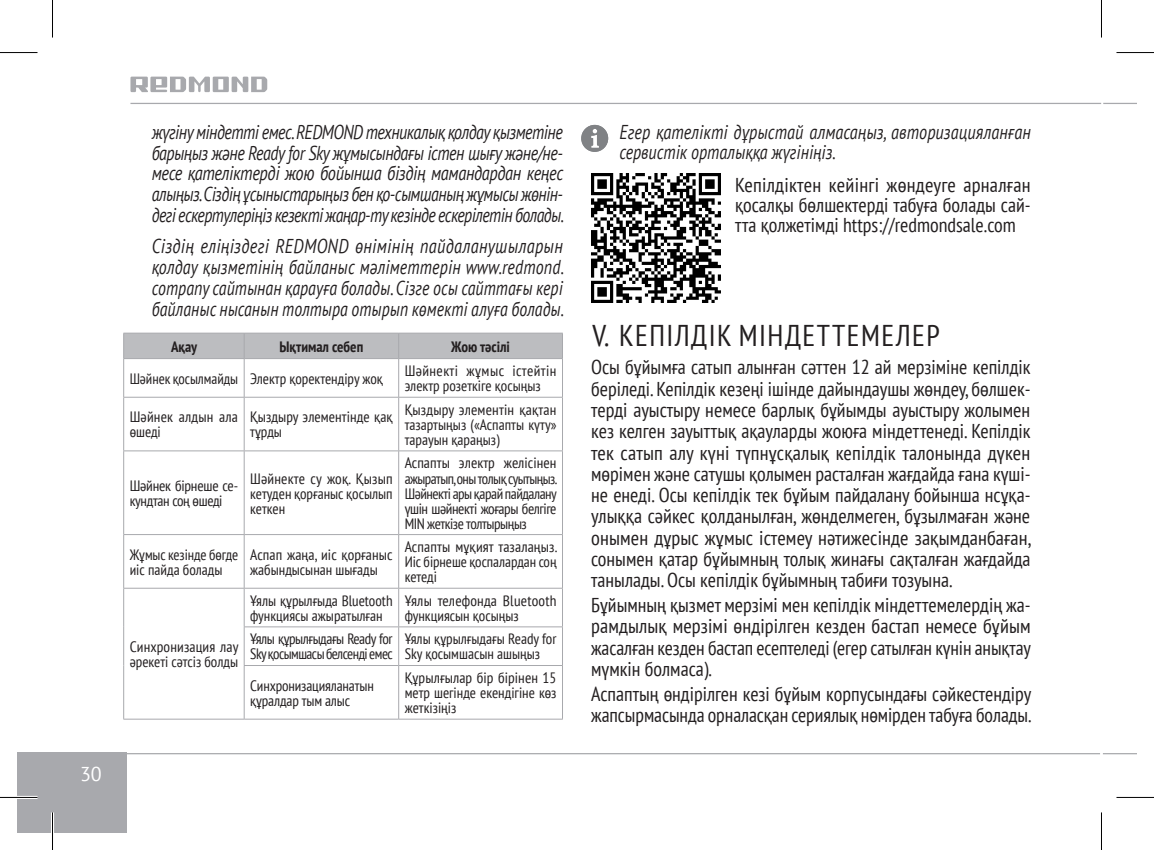
<style>
.page{position:relative;width:1154px;height:850px;background:#fff}
.page>*{position:absolute;margin:0;border:0;box-sizing:border-box;transform-origin:0 0}
.t1{font:condensed 30px "PT Sans";letter-spacing:.05em;color:#231f20}
.t2{font:condensed 20px/21.2px "PT Sans";color:#231f20;text-align:justify}
.Footnote_1{font:italic 20px/20.8px "PT Sans";letter-spacing:.005em;color:#231f20;text-align:justify;scale:.8 1}
.Footnote_1-2{font:italic 20px/20.8px "PT Sans";letter-spacing:.005em;color:#231f20;text-align:justify;scale:.82 1}
.Footnote_1-3{font:italic 20px/20px "PT Sans";letter-spacing:.005em;color:#231f20;scale:.81 1}
.t3{font:20px "PT Sans";color:#fff}
.Plain_Text{font:condensed 15px/15px "PT Sans";color:#231f20}
.Plain_Text-2{font:condensed 15px/15px "PT Sans";letter-spacing:-.035em;color:#231f20}
.Plain_Text-3{font:condensed 15px/15px "PT Sans";letter-spacing:-.02em;color:#231f20}
.Plain_Text_Header{font:700 condensed 15px "PT Sans";color:#231f20}
</style>
<div class="page">
<div style="left:17px;top:752px;width:110px;height:80px;background:#a8a9ad"></div>
<svg style="left:130px;top:77px;width:137px;height:15px"></svg>
<hr style="left:130px;top:103px;width:971px;height:1px;background:#a8a9ad">
<hr style="left:102px;top:752px;width:998px;height:2px;background:#a8a9ad">
<hr style="left:1103px;top:103px;width:34px;height:1px;background:#a8a9ad">
<hr style="left:1103px;top:752px;width:34px;height:2px;background:#a8a9ad">
<hr style="left:123px;top:359px;width:1px;height:38px;background:#a8a9ad">
<hr style="left:244px;top:359px;width:1px;height:38px;background:#a8a9ad">
<hr style="left:398px;top:359px;width:1px;height:38px;background:#a8a9ad">
<hr style="left:562px;top:359px;width:1px;height:38px;background:#a8a9ad">
<hr style="left:123px;top:396px;width:121px;height:1px;background:#a8a9ad">
<hr style="left:123px;top:397px;width:1px;height:53px;background:#a8a9ad">
<hr style="left:244px;top:396px;width:155px;height:1px;background:#a8a9ad">
<hr style="left:244px;top:397px;width:1px;height:53px;background:#a8a9ad">
<hr style="left:399px;top:396px;width:164px;height:1px;background:#a8a9ad">
<hr style="left:398px;top:397px;width:1px;height:53px;background:#a8a9ad">
<hr style="left:562px;top:397px;width:1px;height:53px;background:#a8a9ad">
<hr style="left:123px;top:332px;width:121px;height:1px;background:#a8a9ad">
<hr style="left:244px;top:332px;width:155px;height:1px;background:#a8a9ad">
<hr style="left:399px;top:332px;width:164px;height:1px;background:#a8a9ad">
<div style="left:123px;top:333px;width:440px;height:25px;background:#bcbdc0"></div>
<hr style="left:123px;top:358px;width:121px;height:1px;background:#a8a9ad">
<hr style="left:244px;top:358px;width:155px;height:1px;background:#a8a9ad">
<hr style="left:399px;top:358px;width:164px;height:1px;background:#a8a9ad">
<hr style="left:123px;top:450px;width:121px;height:1px;background:#a8a9ad">
<hr style="left:123px;top:451px;width:1px;height:83px;background:#a8a9ad">
<hr style="left:244px;top:450px;width:155px;height:1px;background:#a8a9ad">
<hr style="left:244px;top:451px;width:1px;height:83px;background:#a8a9ad">
<hr style="left:123px;top:534px;width:1px;height:53px;background:#a8a9ad">
<hr style="left:244px;top:534px;width:1px;height:53px;background:#a8a9ad">
<hr style="left:123px;top:588px;width:1px;height:38px;background:#a8a9ad">
<hr style="left:244px;top:588px;width:1px;height:38px;background:#a8a9ad">
<hr style="left:123px;top:626px;width:1px;height:39px;background:#a8a9ad">
<hr style="left:244px;top:627px;width:1px;height:37px;background:#a8a9ad">
<hr style="left:123px;top:665px;width:1px;height:53px;background:#a8a9ad">
<hr style="left:244px;top:665px;width:1px;height:53px;background:#a8a9ad">
<hr style="left:399px;top:450px;width:164px;height:1px;background:#a8a9ad">
<hr style="left:398px;top:451px;width:1px;height:83px;background:#a8a9ad">
<hr style="left:562px;top:451px;width:1px;height:83px;background:#a8a9ad">
<hr style="left:398px;top:534px;width:1px;height:53px;background:#a8a9ad">
<hr style="left:562px;top:534px;width:1px;height:53px;background:#a8a9ad">
<hr style="left:398px;top:588px;width:1px;height:38px;background:#a8a9ad">
<hr style="left:562px;top:588px;width:1px;height:38px;background:#a8a9ad">
<hr style="left:398px;top:627px;width:1px;height:37px;background:#a8a9ad">
<hr style="left:562px;top:627px;width:1px;height:37px;background:#a8a9ad">
<hr style="left:398px;top:665px;width:1px;height:53px;background:#a8a9ad">
<hr style="left:562px;top:665px;width:1px;height:53px;background:#a8a9ad">
<hr style="left:123px;top:534px;width:121px;height:1px;background:#a8a9ad">
<hr style="left:244px;top:534px;width:155px;height:1px;background:#a8a9ad">
<hr style="left:399px;top:534px;width:164px;height:1px;background:#a8a9ad">
<hr style="left:123px;top:587px;width:121px;height:1px;background:#a8a9ad">
<hr style="left:244px;top:587px;width:155px;height:1px;background:#a8a9ad">
<hr style="left:399px;top:587px;width:164px;height:1px;background:#a8a9ad">
<hr style="left:244px;top:626px;width:155px;height:1px;background:#a8a9ad">
<hr style="left:399px;top:626px;width:164px;height:1px;background:#a8a9ad">
<hr style="left:244px;top:664px;width:155px;height:1px;background:#a8a9ad">
<hr style="left:399px;top:664px;width:164px;height:1px;background:#a8a9ad">
<hr style="left:123px;top:718px;width:121px;height:1px;background:#a8a9ad">
<hr style="left:244px;top:718px;width:155px;height:1px;background:#a8a9ad">
<hr style="left:399px;top:718px;width:164px;height:1px;background:#a8a9ad">
<img style="left:591px;top:173px;width:129px;height:130px">
<svg style="left:581px;top:125px;width:27px;height:27px"></svg>
<hr style="left:0;top:795px;width:38px;height:3px;background:#fff">
<hr style="left:51px;top:812px;width:3px;height:37px;background:#fff">
<hr style="left:0;top:52px;width:38px;height:1px;background:#000">
<hr style="left:1116px;top:52px;width:38px;height:1px;background:#000">
<hr style="left:0;top:796px;width:38px;height:1px;background:#000">
<hr style="left:1116px;top:796px;width:38px;height:1px;background:#000">
<hr style="left:52px;top:0;width:1px;height:38px;background:#000">
<hr style="left:52px;top:812px;width:1px;height:37px;background:#000">
<hr style="left:1101px;top:0;width:1px;height:38px;background:#000">
<hr style="left:1101px;top:812px;width:1px;height:37px;background:#000">
<p class="t3" style="left:80px;top:760px;width:23px">30</p>
<p class="Footnote_1" style="left:152px;top:121px;width:517px">жүгіну міндетті емес. REDMOND техникалық қолдау қызметіне барыңыз және Ready for Sky жұмысындағы істен шығу және/не&shy;месе қателіктерді жою бойынша біздің мамандардан кеңес алыңыз.Сіздің ұсыныстарыңыз бен қо-сымшаның жұмысы жөнін&shy;дегі ескертулеріңіз кезекті жаңар-ту кезінде ескерілетін болады.</p>
<p class="Footnote_1-2" style="left:152px;top:235px;width:504px">Сіздің еліңіздегі REDMOND өнімінің пайдаланушыларын қолдау қызметінің байланыс мәліметтерін www.redmond. company сайтынан қарауға болады. Сізге осы сайттағы кері байланыс нысанын толтыра отырып көмекті алуға болады.</p>
<p class="Plain_Text_Header" style="left:171px;top:336px;width:28px">Ақау</p>
<p class="Plain_Text_Header" style="left:279px;top:336px;width:85px">Ықтимал себеп</p>
<p class="Plain_Text_Header" style="left:451px;top:336px;width:60px">Жою тәсілі</p>
<p class="Plain_Text" style="left:130px;top:370px;width:110px">Шәйнек қосылмайды</p>
<p class="Plain_Text" style="left:250px;top:370px;width:134px">Электр қоректендіру жоқ</p>
<p class="Plain_Text" style="left:405px;top:363px;width:153px">Шәйнекті жұмыс істейтін электр розеткіге қосыңыз</p>
<p class="Plain_Text" style="left:130px;top:409px;width:110px">Шәйнек алдын ала өшеді</p>
<p class="Plain_Text" style="left:250px;top:409px;width:144px">Қыздыру элементінде қақ тұрды</p>
<p class="Plain_Text" style="left:405px;top:401px;width:153px;text-align:justify">Қыздыру элементін қақтан тазартыңыз («Аспапты күту» тарауын қараңыз)</p>
<p class="Plain_Text-3" style="left:130px;top:477px;width:110px">Шәйнек бірнеше се&shy;кундтан соң өшеді</p>
<p class="Plain_Text" style="left:250px;top:470px;width:144px;text-align:justify">Шәйнекте су жоқ. Қызып кетуден қорғаныс қосылып кеткен</p>
<p class="Plain_Text" style="left:405px;top:455px;width:154px;text-align:justify">Аспапты электр желісінен ажыратып,оны толық суытыңыз.<br>Шәйнекті ары қарай пайдалану үшін шәйнекті жоғары белгіге MIN жеткізе толтырыңыз</p>
<p class="Plain_Text" style="left:130px;top:546px;width:110px">Жұмыс кезінде бөгде иіс пайда болады</p>
<p class="Plain_Text" style="left:250px;top:546px;width:144px">Аспап жаңа, иіс қорғаныс жабындысынан шығады</p>
<p class="Plain_Text" style="left:405px;top:538px;width:154px;text-align:justify">Аспапты мұқият тазалаңыз.<br>Иіс бірнеше қоспалардан соң кетеді</p>
<p class="Plain_Text" style="left:130px;top:638px;width:110px">Синхронизация лау әрекеті сәтсіз болды</p>
<p class="Plain_Text" style="left:250px;top:592px;width:144px">Ұялы құрылғыда Bluetooth функциясы ажыратылған</p>
<p class="Plain_Text" style="left:405px;top:592px;width:153px">Ұялы телефонда Bluetooth функциясын қосыңыз</p>
<p class="Plain_Text-2" style="left:250px;top:631px;width:144px">Ұялы құрылғыдағы Ready for<br>Sky қосымшасы белсенді емес</p>
<p class="Plain_Text" style="left:405px;top:631px;width:153px">Ұялы құрылғыдағы Ready for<br>Sky қосымшасын ашыңыз</p>
<p class="Plain_Text" style="left:250px;top:677px;width:125px">Синхронизацияланатын</p>
<p class="Plain_Text" style="left:250px;top:692px;width:101px">құралдар тым алыс</p>
<p class="Plain_Text" style="left:405px;top:669px;width:153px;text-align:justify">Құрылғылар бір бірінен 15 метр шегінде екендігіне көз жеткізіңіз</p>
<p class="Footnote_1-3" style="left:619px;top:121px;width:509px">Егер қателікті дұрыстай алмасаңыз, авторизацияланған сервистік орталыққа жүгініңіз.</p>
<p class="t2" style="left:735px;top:174px;width:297px;line-height:20px">Кепілдіктен кейінгі жөндеуге арналған қосалқы бөлшектерді табуға болады сай&shy;тта қолжетімді https://redmondsale.com</p>
<p class="t1" style="left:592px;top:316px;width:349px">V. КЕПІЛДІК МІНДЕТТЕМЕЛЕР</p>
<p class="t2" style="left:591px;top:356px;width:442px">Осы бұйымға сатып алынған сәттен 12 ай мерзіміне кепілдік беріледі. Кепілдік кезеңі ішінде дайындаушы жөндеу, бөлшек&shy;терді ауыстыру немесе барлық бұйымды ауыстыру жолымен кез келген зауыттық ақауларды жоюға міндеттенеді. Кепілдік тек сатып алу күні түпнұсқалық кепілдік талонында дүкен мөрімен және сатушы қолымен расталған жағдайда ғана күші&shy;не енеді. Осы кепілдік тек бұйым пайдалану бойынша нсұқа&shy;улыққа сәйкес қолданылған, жөнделмеген, бұзылмаған және онымен дұрыс жұмыс істемеу нәтижесінде зақымданбаған, сонымен қатар бұйымның толық жинағы сақталған жағдайда танылады. Осы кепілдік бұйымның табиғи тозуына.</p>
<p class="t2" style="left:591px;top:593px;width:441px">Бұйымның қызмет мерзімі мен кепілдік міндеттемелердің жа&shy;рамдылық мерзімі өндірілген кезден бастап немесе бұйым жасалған кезден бастап есептеледі (егер сатылған күнін анықтау мүмкін болмаса).</p>
<p class="t2" style="left:591px;top:682px;width:442px">Аспаптың өндірілген кезі бұйым корпусындағы сәйкестендіру жапсырмасында орналасқан сериялық нөмірден табуға болады.</p>
</div>
